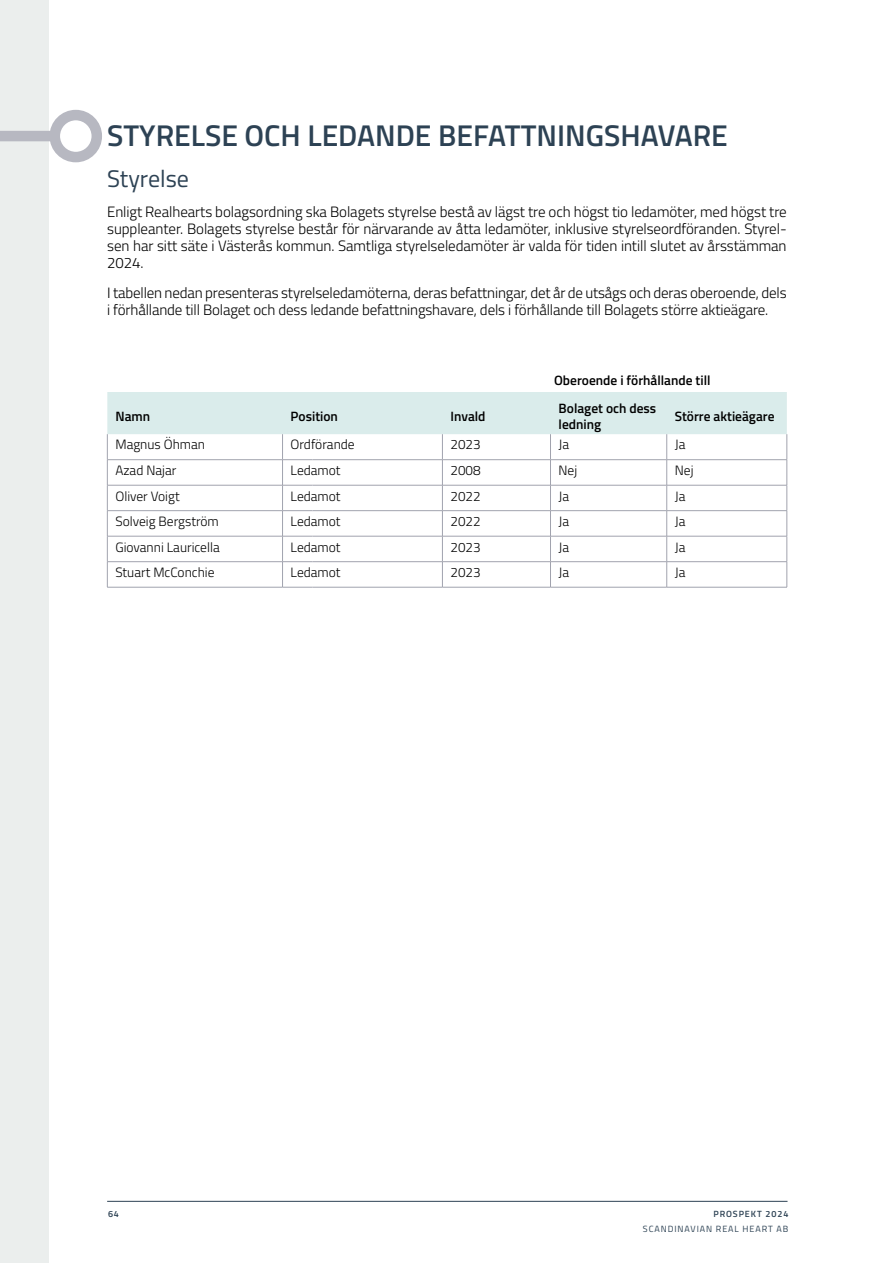
<style>
.page{position:relative;width:893px;height:1263px;background:#fff}
.page>*{position:absolute;margin:0;border:0;box-sizing:border-box;transform-origin:0 0}
.t1{font:600 30px "Titillium Web";color:#2d4254}
.t2{font:24px "Titillium Web";color:#2d4254}
.t3{font:300 15px/17.2px "Titillium Web";letter-spacing:-.01em;color:#000;text-align:justify}
.t4{font:300 13.5px "Titillium Web";color:#000}
.t5{font:600 13.5px/16.2px "Titillium Web";color:#000}
.t6{font:9px "Titillium Web";letter-spacing:.1em;color:#2d4254}
.t7{font:600 9px "Titillium Web";letter-spacing:.1em;color:#2d4254}
</style>
<div class="page">
<hr style="left:107px;top:1201px;width:680px;height:1px;background:#2d4254">
<svg style="left:107px;top:392px;width:681px;height:196px"></svg>
<hr style="left:550px;top:587px;width:117px;height:1px;background:#a1a3ae">
<hr style="left:667px;top:587px;width:120px;height:1px;background:#a1a3ae">
<div style="left:0;top:0;width:49px;height:1263px;background:#ebeeed"></div>
<div style="left:0;top:131px;width:55px;height:10px;background:#b7b8c1"></div>
<div style="left:50px;top:110px;width:52px;height:52px;border:10px solid #b7b8c1;border-radius:50%"></div>
<h1 class="t1" style="left:107px;top:113px;width:622px">STYRELSE OCH LEDANDE BEFATTNINGSHAVARE</h1>
<h2 class="t2" style="left:107px;top:161px;width:83px">Styrelse</h2>
<p class="t3" style="left:107px;top:202px;width:681px">Enligt Realhearts bolagsordning ska Bolagets styrelse bestå av lägst tre och högst tio ledamöter, med högst tre suppleanter. Bolagets styrelse består för närvarande av åtta ledamöter, inklusive styrelseordföranden. Styrel&shy;sen har sitt säte i Västerås kommun. Samtliga styrelseledamöter är valda för tiden intill slutet av årsstämman 2024.</p>
<p class="t3" style="left:107px;top:283px;width:681px">I tabellen nedan presenteras styrelseledamöterna, deras befattningar, det år de utsågs och deras oberoende, dels i förhållande till Bolaget och dess ledande befattningshavare, dels i förhållande till Bolagets större aktieägare.</p>
<p class="t5" style="left:554px;top:372px;width:158px">Oberoende i förhållande till</p>
<p class="t5" style="left:115px;top:407px;width:36px">Namn</p>
<p class="t5" style="left:291px;top:407px;width:49px">Position</p>
<p class="t5" style="left:450px;top:407px;width:37px">Invald</p>
<p class="t5" style="left:559px;top:399px;width:99px">Bolaget och dess ledning</p>
<p class="t5" style="left:675px;top:407px;width:101px">Större aktieägare</p>
<p class="t4" style="left:115px;top:435px;width:91px">Magnus Öhman</p>
<p class="t4" style="left:291px;top:435px;width:66px">Ordförande</p>
<p class="t4" style="left:450px;top:435px;width:32px">2023</p>
<p class="t4" style="left:559px;top:435px;width:12px">Ja</p>
<p class="t4" style="left:675px;top:435px;width:12px">Ja</p>
<p class="t4" style="left:115px;top:461px;width:62px">Azad Najar</p>
<p class="t4" style="left:291px;top:461px;width:51px">Ledamot</p>
<p class="t4" style="left:450px;top:461px;width:32px">2008</p>
<p class="t4" style="left:559px;top:461px;width:20px">Nej</p>
<p class="t4" style="left:675px;top:461px;width:20px">Nej</p>
<p class="t4" style="left:115px;top:486px;width:66px">Oliver Voigt</p>
<p class="t4" style="left:291px;top:486px;width:51px">Ledamot</p>
<p class="t4" style="left:450px;top:486px;width:32px">2022</p>
<p class="t4" style="left:559px;top:486px;width:12px">Ja</p>
<p class="t4" style="left:675px;top:486px;width:12px">Ja</p>
<p class="t4" style="left:115px;top:512px;width:105px">Solveig Bergström</p>
<p class="t4" style="left:291px;top:512px;width:51px">Ledamot</p>
<p class="t4" style="left:450px;top:512px;width:32px">2022</p>
<p class="t4" style="left:559px;top:512px;width:12px">Ja</p>
<p class="t4" style="left:675px;top:512px;width:12px">Ja</p>
<p class="t4" style="left:115px;top:537px;width:106px">Giovanni Lauricella</p>
<p class="t4" style="left:291px;top:537px;width:51px">Ledamot</p>
<p class="t4" style="left:450px;top:537px;width:32px">2023</p>
<p class="t4" style="left:559px;top:537px;width:12px">Ja</p>
<p class="t4" style="left:675px;top:537px;width:12px">Ja</p>
<p class="t4" style="left:115px;top:563px;width:101px">Stuart McConchie</p>
<p class="t4" style="left:291px;top:563px;width:51px">Ledamot</p>
<p class="t4" style="left:450px;top:563px;width:32px">2023</p>
<p class="t4" style="left:559px;top:563px;width:12px">Ja</p>
<p class="t4" style="left:675px;top:563px;width:12px">Ja</p>
<p class="t7" style="left:108px;top:1207px;width:12px">64</p>
<p class="t7" style="left:713px;top:1207px;width:76px">PROSPEKT 2024</p>
<p class="t6" style="left:643px;top:1222px;width:147px">SCANDINAVIAN REAL HEART AB</p>
</div>
